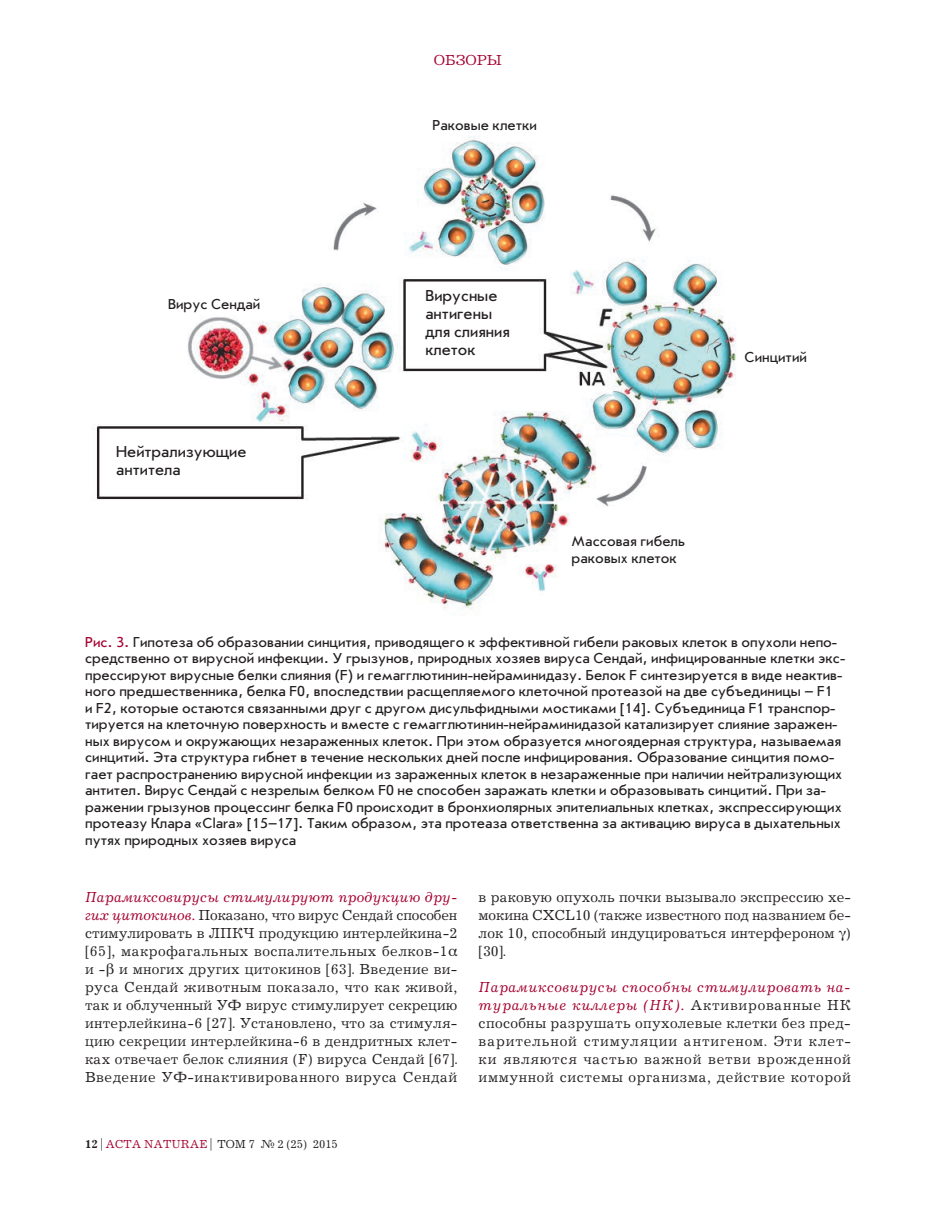
<style>
.page{position:relative;width:936px;height:1212px;background:#fff}
.page>*{position:absolute;margin:0;border:0;box-sizing:border-box;transform-origin:0 0}
.t1{font:16.5px/18px "Journal Sans C";color:#231f20}
.t2{font:15px/16.5px "Journal Sans C";color:#231f20}
.t3{font:15px/18px "Journal C";letter-spacing:.035em;color:#231f20;text-align:justify}
.t4{font:15px "Journal C";color:#a50231}
.t5{font:12px "Journal C";color:#231f20}
.s1{color:#a50231}
.s2{font-style:italic;color:#a50231}
.s3{font-family:"Newton C Pro"}
.s4{font-weight:700}
</style>
<div class="page">
<img style="left:96px;top:136px;width:640px;height:474px">
<p class="t4" style="left:434px;top:52px;width:70px">ОБЗОРЫ</p>
<p class="t2" style="left:168px;top:296px;width:94px">Вирус Сендай</p>
<p class="t1" style="left:116px;top:443px;width:132px">Нейтрализующие антитела</p>
<p class="t2" style="left:432px;top:117px;width:106px">Раковые клетки</p>
<p class="t1" style="left:425px;top:287px;width:86px">Вирусные антигены для слияния клеток</p>
<p class="t2" style="left:744px;top:349px;width:64px">Синцитий</p>
<p class="t2" style="left:571px;top:534px;width:115px">Массовая гибель раковых клеток</p>
<p class="t2" style="left:85px;top:634px;width:761px"><span class="s1">Рис. 3.</span> Гипотеза об образовании синцития, приводящего к эффективной гибели раковых клеток в опухоли непо&shy;средственно от вирусной инфекции. У грызунов, природных хозяев вируса Сендай, инфицированные клетки экс&shy;прессируют вирусные белки слияния (F) и гемагглютинин-нейраминидазу. Белок F синтезируется в виде неактив&shy;ного предшественника, белка F0, впоследствии расщепляемого клеточной протеазой на две субъединицы – F1<br>и F2, которые остаются связанными друг с другом дисульфидными мостиками [14]. Субъединица F1 транспор&shy;тируется на клеточную поверхность и вместе с гемагглютинин-нейраминидазой катализирует слияние заражен&shy;ных вирусом и окружающих незараженных клеток. При этом образуется многоядерная структура, называемая синцитий. Эта структура гибнет в течение нескольких дней после инфицирования. Образование синцития помо&shy;гает распространению вирусной инфекции из зараженных клеток в незараженные при наличии нейтрализующих антител. Вирус Сендай с незрелым белком F0 не способен заражать клетки и образовывать синцитий. При за&shy;ражении грызунов процессинг белка F0 происходит в бронхиолярных эпителиальных клетках, экспрессирующих протеазу Клара «Clara» [15–17]. Таким образом, эта протеаза ответственна за активацию вируса в дыхательных путях природных хозяев вируса</p>
<p class="t3" style="left:85px;top:888px;width:374px"><span class="s2">Парамиксовирусы стимулируют продукцию дру&shy;гих цитокинов.</span> Показано, что вирус Сендай способен стимулировать в ЛПКЧ продукцию интерлейкина-2 [65], макрофагальных воспалительных белков-1<span class="s3">α </span>и -<span class="s3">β</span> и многих других цитокинов [63]. Введение ви&shy;руса Сендай животным показало, что как живой, так и облученный УФ вирус стимулирует секрецию интерлейкина-6 [27]. Установлено, что за стимуля&shy;цию секреции интерлейкина-6 в дендритных клет&shy;ках отвечает белок слияния (F) вируса Сендай [67].<br>Введение УФ-инактивированного вируса Сендай</p>
<p class="t3" style="left:478px;top:888px;width:374px">в раковую опухоль почки вызывало экспрессию хе&shy;мокина CXCL10 (также известного под названием бе&shy;лок 10, способный индуцироваться интерфероном <span class="s3">γ</span>) [30].</p>
<p class="t3" style="left:478px;top:978px;width:374px"><span class="s2">Парамиксовирусы способны стимулировать на&shy;туральные киллеры (НК).</span> Активированные НК способны разрушать опухолевые клетки без пред&shy;варительной стимуляции антигеном. Эти клет&shy;ки являются частью важной ветви врожденной иммунной системы организма, действие которой</p>
<p class="t5" style="left:85px;top:1137px;width:254px"><span class="s4">12</span> | <span class="s1">ACTA NATURAE</span> | ТОМ 7 № 2 (25) 2015</p>
</div>
